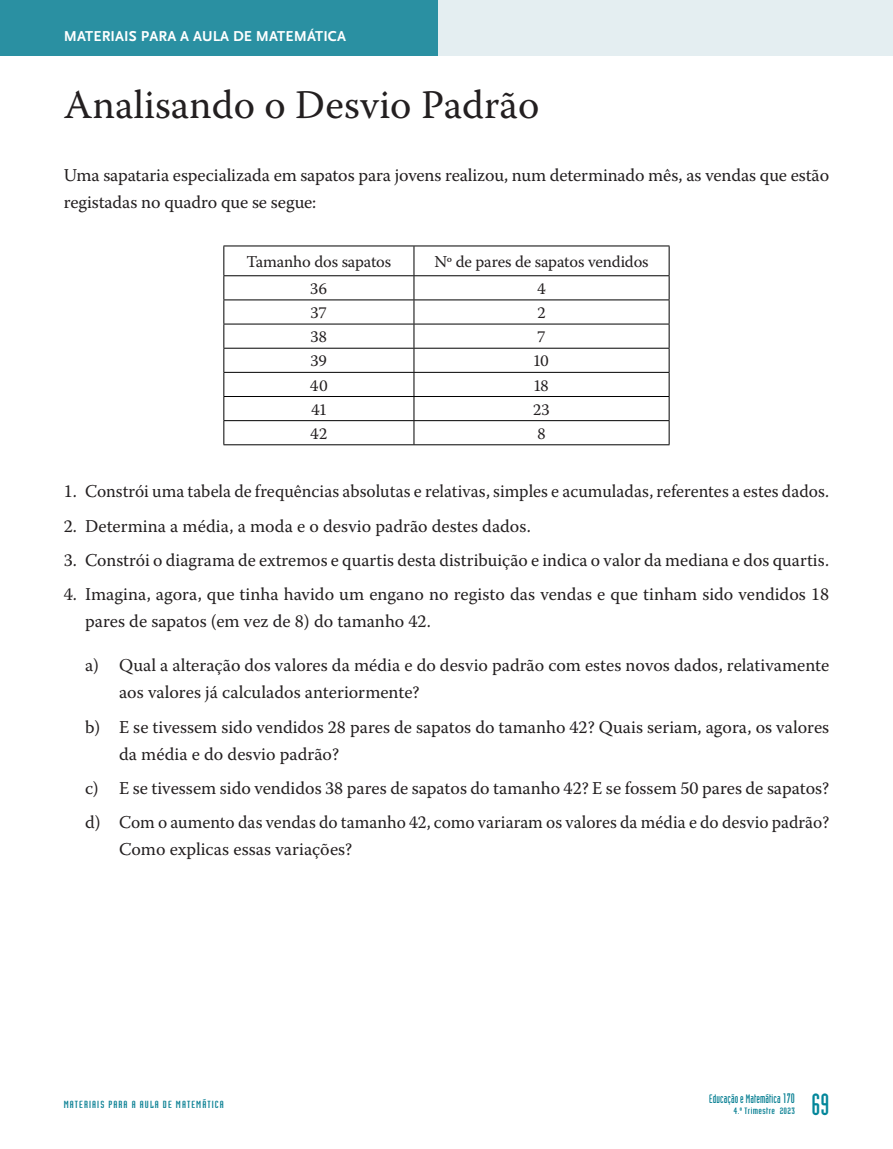
<style>
.page{position:relative;width:893px;height:1149px;background:#fff}
.page>*{position:absolute;margin:0;border:0;box-sizing:border-box;transform-origin:0 0}
.ARTIGO_TÍTULO{font:40.5px "Warnock Pro";color:#231f20}
.t1{font:30px "Industria LT Std Solid";color:#02869a}
.TEXTO_PRINCIPAL{font:18px/27px "Warnock Pro";color:#231f20}
.TEXTO_PRINCIPAL-2{font:16.5px "Warnock Pro";letter-spacing:-.01em;color:#231f20}
.t2{font:700 15px "Scala Sans Pro";letter-spacing:.01em;color:#fff}
.t3{font:12px "Industria LT Std Solid";letter-spacing:.01em;color:#047d91}
.t4{font:10.2px "Industria LT Std Solid";letter-spacing:.08em;color:#047d91;scale:1.33 1}
.t5{font:9px "Industria LT Std Solid";letter-spacing:.03em;color:#047d91;scale:1.33 1}
.s1{font-size:13.5px}
</style>
<div class="page">
<div style="left:0;top:0;width:438px;height:55px;background:#2a90a2"></div>
<div style="left:438px;top:0;width:455px;height:55px;background:#e4eef1"></div>
<hr style="left:223px;top:245px;width:191px;height:1px;background:#000">
<hr style="left:414px;top:245px;width:255px;height:1px;background:#000">
<hr style="left:223px;top:275px;width:191px;height:1px;background:#000">
<hr style="left:414px;top:275px;width:255px;height:1px;background:#000">
<hr style="left:223px;top:299px;width:191px;height:1px;background:#000">
<hr style="left:414px;top:299px;width:255px;height:1px;background:#000">
<hr style="left:223px;top:323px;width:191px;height:1px;background:#000">
<hr style="left:414px;top:323px;width:255px;height:1px;background:#000">
<hr style="left:223px;top:348px;width:191px;height:1px;background:#000">
<hr style="left:414px;top:348px;width:255px;height:1px;background:#000">
<hr style="left:223px;top:372px;width:191px;height:1px;background:#000">
<hr style="left:414px;top:372px;width:255px;height:1px;background:#000">
<hr style="left:223px;top:396px;width:191px;height:1px;background:#000">
<hr style="left:414px;top:396px;width:255px;height:1px;background:#000">
<hr style="left:223px;top:420px;width:191px;height:1px;background:#000">
<svg style="left:223px;top:246px;width:1px;height:198px"></svg>
<hr style="left:414px;top:420px;width:255px;height:1px;background:#000">
<svg style="left:414px;top:246px;width:1px;height:198px"></svg>
<svg style="left:669px;top:246px;width:1px;height:198px"></svg>
<hr style="left:223px;top:444px;width:191px;height:1px;background:#000">
<hr style="left:414px;top:444px;width:255px;height:1px;background:#000">
<p class="t2" style="left:64px;top:27px;width:284px">MATERIAIS PARA A AULA DE MATEMÁTICA</p>
<p class="ARTIGO_TÍTULO" style="left:64px;top:81px;width:477px">Analisando o Desvio Padrão</p>
<p class="TEXTO_PRINCIPAL" style="left:64px;top:161px;width:767px">Uma sapataria especializada em sapatos para jovens realizou, num determinado mês, as vendas que estão registadas no quadro que se segue:</p>
<p class="TEXTO_PRINCIPAL-2" style="left:246px;top:251px;width:146px">Tamanho dos sapatos</p>
<p class="TEXTO_PRINCIPAL-2" style="left:434px;top:251px;width:216px">Nº de pares de sapatos vendidos</p>
<p class="TEXTO_PRINCIPAL-2" style="left:310px;top:278px;width:19px">36</p>
<p class="TEXTO_PRINCIPAL-2" style="left:537px;top:278px;width:11px">4</p>
<p class="TEXTO_PRINCIPAL-2" style="left:311px;top:302px;width:18px">37</p>
<p class="TEXTO_PRINCIPAL-2" style="left:537px;top:302px;width:10px">2</p>
<p class="TEXTO_PRINCIPAL-2" style="left:310px;top:327px;width:18px">38</p>
<p class="TEXTO_PRINCIPAL-2" style="left:537px;top:327px;width:10px">7</p>
<p class="TEXTO_PRINCIPAL-2" style="left:310px;top:351px;width:18px">39</p>
<p class="TEXTO_PRINCIPAL-2" style="left:534px;top:351px;width:17px">10</p>
<p class="TEXTO_PRINCIPAL-2" style="left:310px;top:375px;width:20px">40</p>
<p class="TEXTO_PRINCIPAL-2" style="left:534px;top:375px;width:16px">18</p>
<p class="TEXTO_PRINCIPAL-2" style="left:311px;top:399px;width:17px">41</p>
<p class="TEXTO_PRINCIPAL-2" style="left:533px;top:399px;width:19px">23</p>
<p class="TEXTO_PRINCIPAL-2" style="left:310px;top:423px;width:19px">42</p>
<p class="TEXTO_PRINCIPAL-2" style="left:537px;top:423px;width:10px">8</p>
<p class="TEXTO_PRINCIPAL" style="left:64px;top:477px;width:767px">1. Constrói uma tabela de frequências absolutas e relativas, simples e acumuladas, referentes a estes dados.</p>
<p class="TEXTO_PRINCIPAL" style="left:64px;top:512px;width:469px">2. Determina a média, a moda e o desvio padrão destes dados.</p>
<p class="TEXTO_PRINCIPAL" style="left:64px;top:546px;width:767px">3. Constrói o diagrama de extremos e quartis desta distribuição e indica o valor da mediana e dos quartis.</p>
<p class="TEXTO_PRINCIPAL" style="left:85px;top:580px;width:746px;text-indent:-21px">4. Imagina, agora, que tinha havido um engano no registo das vendas e que tinham sido vendidos 18 pares de sapatos (em vez de 8) do tamanho 42.</p>
<p class="TEXTO_PRINCIPAL" style="left:119px;top:651px;width:712px;text-indent:-34px">a) Qual a alteração dos valores da média e do desvio padrão com estes novos dados, relativamente aos valores já calculados anteriormente?</p>
<p class="TEXTO_PRINCIPAL" style="left:119px;top:712px;width:712px;text-indent:-34px">b) E se tivessem sido vendidos 28 pares de sapatos do tamanho 42? Quais seriam, agora, os valores da média e do desvio padrão?</p>
<p class="TEXTO_PRINCIPAL" style="left:85px;top:773px;width:746px">c) E se tivessem sido vendidos 38 pares de sapatos do tamanho 42? E se fossem 50 pares de sapatos?</p>
<p class="TEXTO_PRINCIPAL" style="left:119px;top:808px;width:712px;text-indent:-34px">d) Com o aumento das vendas do tamanho 42, como variaram os valores da média e do desvio padrão?<br>Como explicas essas variações?</p>
<p class="t4" style="left:64px;top:1097px;width:122px">MATERIAIS PARA A AULA DE MATEMÁTICA</p>
<p class="t3" style="left:709px;top:1092px;width:87px">EDUCAÇÃO E MATEMÁTICA <span class="s1">170</span></p>
<p class="t5" style="left:734px;top:1105px;width:48px">4.º TRIMESTRE 2023</p>
<h2 class="t1" style="left:811px;top:1087px;width:19px">69</h2>
</div>
